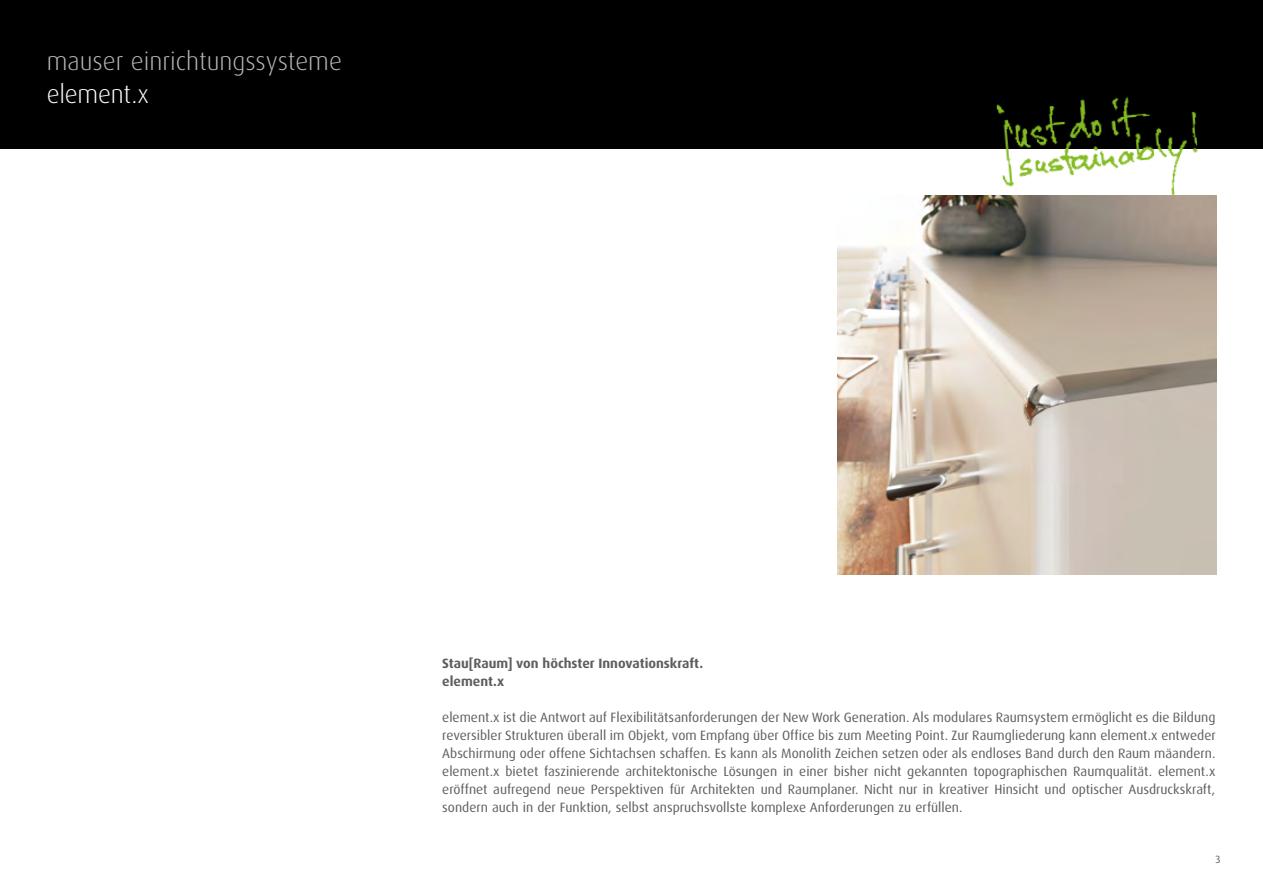
<style>
.page{position:relative;width:1263px;height:893px;background:#fff}
.page>*{position:absolute;margin:0;border:0;box-sizing:border-box;transform-origin:0 0}
.t1{font:300 25.5px "Dax OT";color:#b6b7b8}
.t2{font:300 25.5px "Dax OT";letter-spacing:-.01em;color:#fff}
.t3{font:13.5px/18px "Dax OT";color:#5e5e5d;text-align:justify}
.t4{font:700 13.5px/18px "Dax OT";color:#5e5e5d}
.t5{font:10.5px "Dax OT";color:#5e5e5d}
</style>
<div class="page">
<div style="left:0;top:0;width:1263px;height:149px;background:#000"></div>
<img style="left:985px;top:96px;width:230px;height:100px">
<img style="left:838px;top:196px;width:378px;height:378px">
<h1 class="t1" style="left:47px;top:45px;width:297px">mauser einrichtungssysteme</h1>
<h1 class="t2" style="left:47px;top:78px;width:104px">element.x</h1>
<p class="t4" style="left:442px;top:655px;width:262px">Stau[Raum] von höchster Innovationskraft. element.x</p>
<p class="t3" style="left:442px;top:709px;width:775px">element.x ist die Antwort auf Flexibilitätsanforderungen der New Work Generation. Als modulares Raumsystem ermöglicht es die Bildung reversibler Strukturen überall im Objekt, vom Empfang über Office bis zum Meeting Point. Zur Raumgliederung kann element.x entweder Abschirmung oder offene Sichtachsen schaffen. Es kann als Monolith Zeichen setzen oder als endloses Band durch den Raum mäandern. element.x bietet faszinierende architektonische Lösungen in einer bisher nicht gekannten topographischen Raumqualität. element.x eröffnet aufregend neue Perspektiven für Architekten und Raumplaner. Nicht nur in kreativer Hinsicht und optischer Ausdruckskraft, sondern auch in der Funktion, selbst anspruchsvollste komplexe Anforderungen zu erfüllen.</p>
<p class="t5" style="left:1215px;top:853px;width:6px">3</p>
</div>
